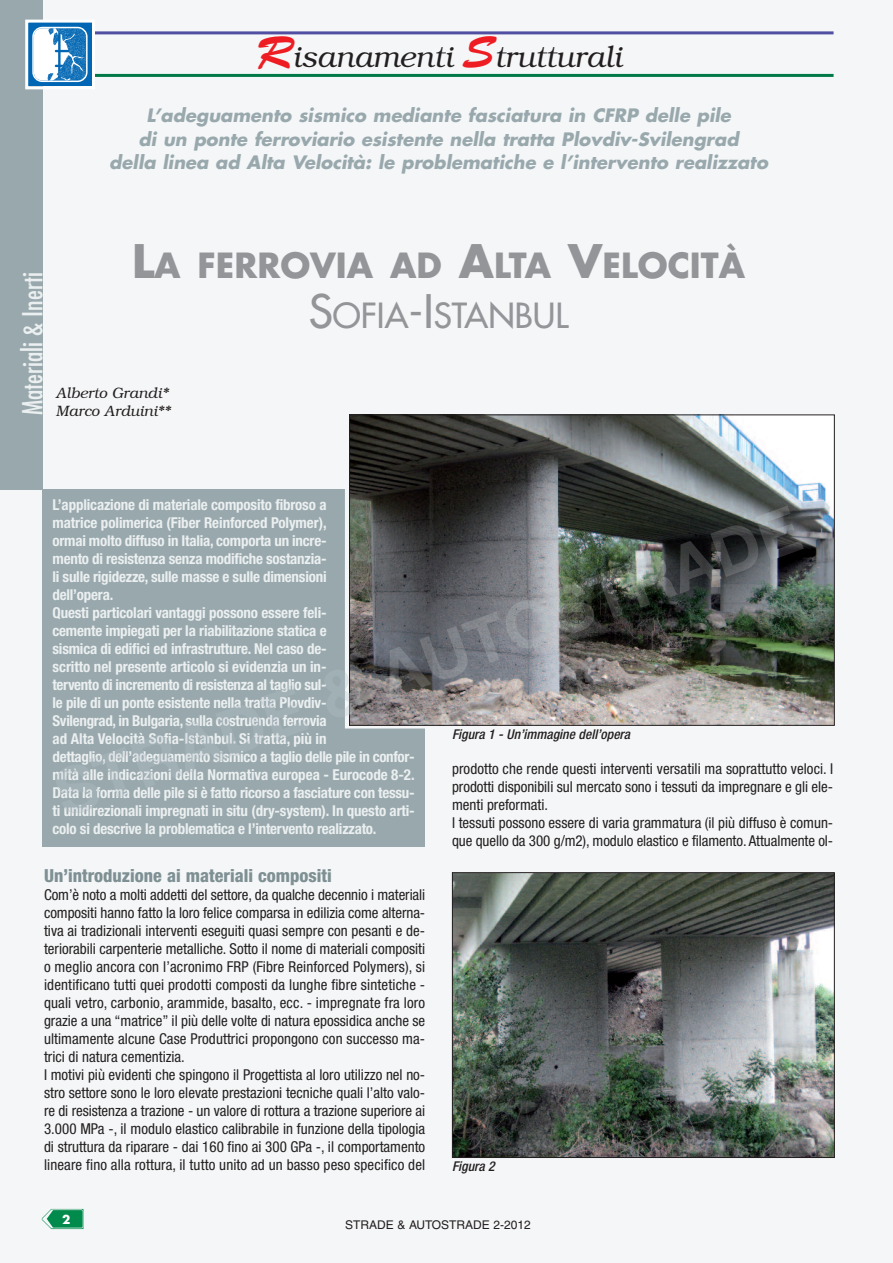
<style>
.page{position:relative;width:893px;height:1263px;background:#f4f6f7}
.page>*{position:absolute;margin:0;border:0;box-sizing:border-box;transform-origin:0 0}
.t1{font:700 33.75px/49.5px "Futura";color:#939598;text-align:center}
.t2{font:italic 300 30px "Bookman";color:#231f20}
.t3{font:condensed 27px "Futura";color:#ebeff0}
.t4{font:italic 700 18px/23.4px "Futura";color:#98a8ad;text-align:center}
.t5{font:800 condensed 18px "Helvetica Neue";color:#7e9094}
.t6{font:condensed 15px/18px "Helvetica Neue";color:#231f20}
.t7{font:700 condensed 15px/18px "Helvetica Neue";letter-spacing:-.015em;color:#ebeff0}
.t8{font:italic 300 15px/18px "Bookman";color:#231f20}
.t9{font:italic 500 condensed 13.5px "Helvetica Neue";color:#231f20}
.t10{font:12px "Helvetica";color:#231f20}
.t11{font:700 12px "Futura";color:#fff}
.s1{font-family:"Brush Script";font-weight:400;font-style:normal;font-size:45px;color:#ee1d23}
.s2{font-size:45px}
.s3{font-weight:400;font-size:45px}
.s4{font-weight:400}
</style>
<div class="page">
<img style="left:42px;top:1209px;width:41px;height:20px">
<div style="left:43px;top:490px;width:382px;height:357px;background:#98a8ad"></div>
<hr style="left:44px;top:31px;width:790px;height:3px;background:#504fa1">
<hr style="left:44px;top:74px;width:790px;height:3px;background:#017a47">
<div style="left:0;top:0;width:42px;height:490px;background:#98a8ad"></div>
<div style="left:28px;top:23px;width:64px;height:63px;background:#0166b3"></div>
<div style="left:25px;top:20px;width:70px;height:69px;border:3px solid #fff"></div>
<svg style="left:32px;top:27px;width:56px;height:55px"></svg>
<img style="left:351px;top:416px;width:482px;height:308px">
<img style="left:454px;top:874px;width:379px;height:282px">
<div style="left:452px;top:872px;width:383px;height:286px;border:1px solid #231f20"></div>
<svg style="left:83px;top:672px;width:269px;height:133px"></svg>
<svg style="left:89px;top:715px;width:67px;height:29px"></svg>
<svg style="left:57px;top:751px;width:96px;height:29px"></svg>
<svg style="left:58px;top:787px;width:82px;height:11px"></svg>
<svg style="left:64px;top:805px;width:28px;height:8px"></svg>
<svg style="left:345px;top:651px;width:17px;height:77px"></svg>
<img style="left:350px;top:505px;width:454px;height:210px">
<h2 class="t2" style="left:256px;top:40px;width:367px"><span class="s1">R</span>isanamenti <span class="s1">S</span>trutturali</h2>
<p class="t4" style="left:109px;top:105px;width:660px">L’adeguamento sismico mediante fasciatura in CFRP delle pile<br>di un ponte ferroviario esistente nella tratta Plovdiv-Svilengrad<br>della linea ad Alta Velocità: le problematiche e l’intervento realizzato</p>
<h3 class="t3" style="left:20px;top:415px;width:144px;rotate:-90deg">Materiali &amp; Inerti</h3>
<h1 class="t1" style="left:132px;top:244px;width:615px"><span class="s2">L</span>A FERROVIA AD <span class="s2">A</span>LTA <span class="s2">V</span>ELOCITÀ<br><span class="s3">S</span><span class="s4">OFIA</span><span class="s3">-I</span><span class="s4">STANBUL</span></h1>
<p class="t8" style="left:56px;top:383px;width:116px">Alberto Grandi*<br>Marco Arduini**</p>
<p class="t7" style="left:53px;top:496px;width:364px">L’applicazione di materiale composito fibroso a<br>matrice polimerica (Fiber Reinforced Polymer),<br>ormai molto diffuso in Italia, comporta un incre-<br>mento di resistenza senza modifiche sostanzia-<br>li sulle rigidezze, sulle masse e sulle dimensioni<br>dell’opera.<br>Questi particolari vantaggi possono essere feli-<br>cemente impiegati per la riabilitazione statica e<br>sismica di edifici ed infrastrutture. Nel caso de-<br>scritto nel presente articolo si evidenzia un in-<br>tervento di incremento di resistenza al taglio sul-<br>le pile di un ponte esistente nella tratta Plovdiv-<br>Svilengrad, in Bulgaria, sulla costruenda ferrovia<br>ad Alta Velocità Sofia-Istanbul. Si tratta, più in<br>dettaglio, dell’adeguamento sismico a taglio delle pile in confor&shy;mità alle indicazioni della Normativa europea - Eurocode 8-2.<br>Data la forma delle pile si è fatto ricorso a fasciature con tessu&shy;ti unidirezionali impregnati in situ (dry-system). In questo arti&shy;colo si descrive la problematica e l’intervento realizzato.</p>
<p class="t9" style="left:452px;top:729px;width:179px">Figura 1 - Un’immagine dell’opera</p>
<p class="t6" style="left:452px;top:761px;width:383px">prodotto che rende questi interventi versatili ma soprattutto veloci. I prodotti disponibili sul mercato sono i tessuti da impregnare e gli ele&shy;menti preformati.<br>I tessuti possono essere di varia grammatura (il più diffuso è comun&shy;que quello da 300 g/m2), modulo elastico e filamento. Attualmente ol-</p>
<p class="t5" style="left:44px;top:869px;width:289px">Un’introduzione ai materiali compositi</p>
<p class="t6" style="left:44px;top:887px;width:383px">Com’è noto a molti addetti del settore, da qualche decennio i materiali compositi hanno fatto la loro felice comparsa in edilizia come alterna&shy;tiva ai tradizionali interventi eseguiti quasi sempre con pesanti e de&shy;teriorabili carpenterie metalliche. Sotto il nome di materiali compositi o meglio ancora con l’acronimo FRP (Fibre Reinforced Polymers), si identificano tutti quei prodotti composti da lunghe fibre sintetiche - quali vetro, carbonio, arammide, basalto, ecc. - impregnate fra loro grazie a una “matrice” il più delle volte di natura epossidica anche se ultimamente alcune Case Produttrici propongono con successo ma&shy;trici di natura cementizia.<br>I motivi più evidenti che spingono il Progettista al loro utilizzo nel no&shy;stro settore sono le loro elevate prestazioni tecniche quali l’alto valo&shy;re di resistenza a trazione - un valore di rottura a trazione superiore ai 3.000 MPa -, il modulo elastico calibrabile in funzione della tipologia di struttura da riparare - dai 160 fino ai 300 GPa -, il comportamento lineare fino alla rottura, il tutto unito ad un basso peso specifico del</p>
<p class="t9" style="left:452px;top:1161px;width:44px">Figura 2</p>
<p class="t11" style="left:62px;top:1214px;width:10px">2</p>
<p class="t10" style="left:345px;top:1220px;width:187px">STRADE &amp; AUTOSTRADE 2-2012</p>
</div>
